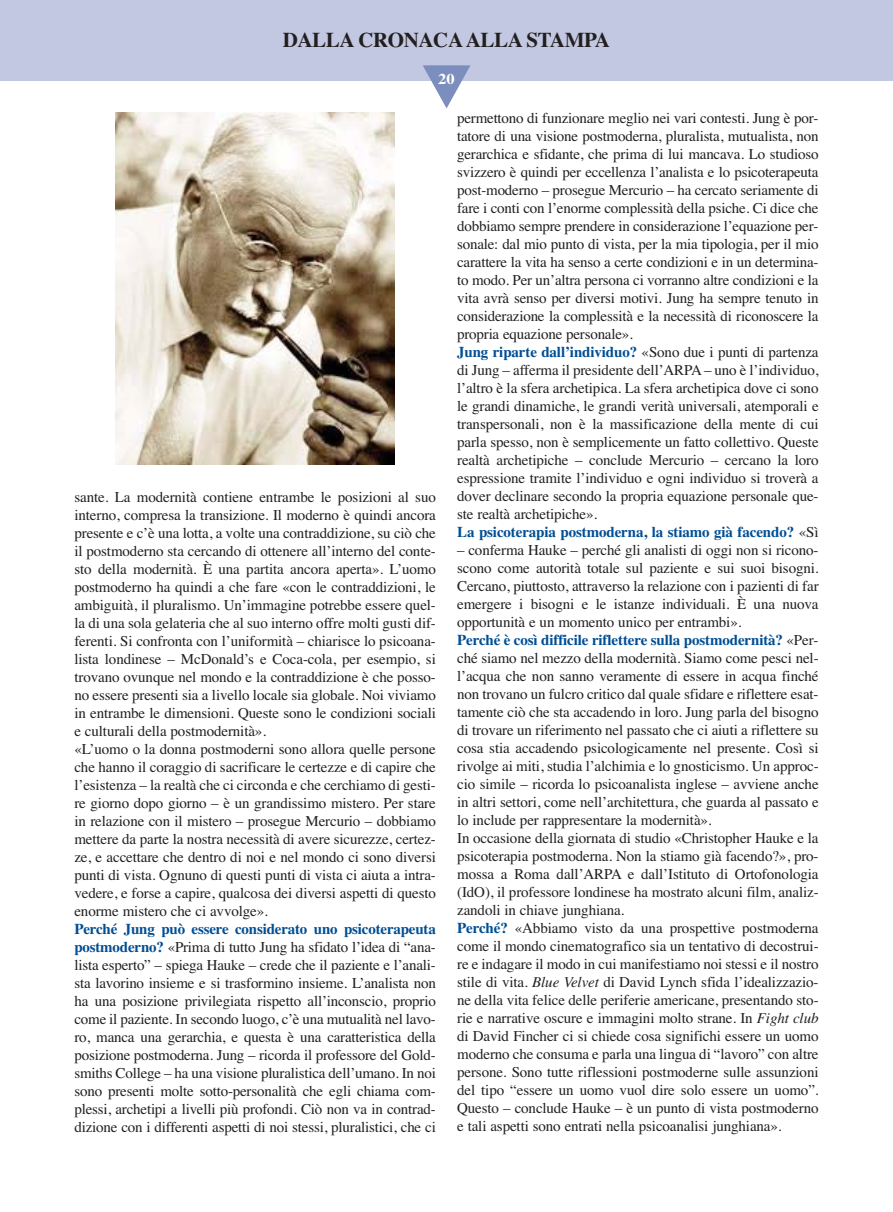
<style>
.page{position:relative;width:893px;height:1212px;background:#fff}
.page>*{position:absolute;margin:0;border:0;box-sizing:border-box;transform-origin:0 0}
.t1{font:700 21px "Times";letter-spacing:-.02em;color:#231f20}
.t2{font:15px/18px "Times";letter-spacing:-.01em;color:#231f20}
.t3{font:700 15px "Times";color:#fff;scale:1.1 1}
.s1{font-weight:700;color:#004e94}
.s2{font-style:italic}
</style>
<div class="page">
<div style="left:0;top:0;width:893px;height:81px;background:#c2c8e1"></div>
<svg style="left:423px;top:65px;width:47px;height:43px"></svg>
<img style="left:116px;top:113px;width:278px;height:351px">
<h1 class="t1" style="left:283px;top:32px;width:329px">DALLA CRONACA ALLA STAMPA</h1>
<p class="t3" style="left:438px;top:74px;width:16px">20</p>
<p class="t2" style="left:74px;top:489px;width:363px">sante. La modernità contiene entrambe le posizioni al suo interno, compresa la transizione. Il moderno è quindi ancora presente e c’è una lotta, a volte una contraddizione, su ciò che il postmoderno sta cercando di ottenere all’interno del conte&shy;sto della modernità. È una partita ancora aperta». L’uomo postmoderno ha quindi a che fare «con le contraddizioni, le ambiguità, il pluralismo. Un’immagine potrebbe essere quel&shy;la di una sola gelateria che al suo interno offre molti gusti dif&shy;ferenti. Si confronta con l’uniformità – chiarisce lo psicoana&shy;lista londinese – McDonald’s e Coca-cola, per esempio, si trovano ovunque nel mondo e la contraddizione è che posso&shy;no essere presenti sia a livello locale sia globale. Noi viviamo in entrambe le dimensioni. Queste sono le condizioni sociali e culturali della postmodernità».<br>«L’uomo o la donna postmoderni sono allora quelle persone che hanno il coraggio di sacrificare le certezze e di capire che l’esistenza – la realtà che ci circonda e che cerchiamo di gesti&shy;re giorno dopo giorno – è un grandissimo mistero. Per stare in relazione con il mistero – prosegue Mercurio – dobbiamo mettere da parte la nostra necessità di avere sicurezze, certez&shy;ze, e accettare che dentro di noi e nel mondo ci sono diversi punti di vista. Ognuno di questi punti di vista ci aiuta a intra&shy;vedere, e forse a capire, qualcosa dei diversi aspetti di questo enorme mistero che ci avvolge».</p>
<p class="t2" style="left:74px;top:921px;width:363px;text-align:justify"><span class="s1">Perché Jung può essere considerato uno psicoterapeuta postmoderno?</span> «Prima di tutto Jung ha sfidato l’idea di “ana&shy;lista esperto” – spiega Hauke – crede che il paziente e l’anali&shy;sta lavorino insieme e si trasformino insieme. L’analista non ha una posizione privilegiata rispetto all’inconscio, proprio come il paziente. In secondo luogo, c’è una mutualità nel lavo&shy;ro, manca una gerarchia, e questa è una caratteristica della posizione postmoderna. Jung – ricorda il professore del Gold&shy;smiths College – ha una visione pluralistica dell’umano. In noi sono presenti molte sotto-personalità che egli chiama com&shy;plessi, archetipi a livelli più profondi. Ciò non va in contrad&shy;dizione con i differenti aspetti di noi stessi, pluralistici, che ci</p>
<p class="t2" style="left:457px;top:110px;width:363px">permettono di funzionare meglio nei vari contesti. Jung è por&shy;tatore di una visione postmoderna, pluralista, mutualista, non gerarchica e sfidante, che prima di lui mancava. Lo studioso svizzero è quindi per eccellenza l’analista e lo psicoterapeuta post-moderno – prosegue Mercurio – ha cercato seriamente di fare i conti con l’enorme complessità della psiche. Ci dice che dobbiamo sempre prendere in considerazione l’equazione per&shy;sonale: dal mio punto di vista, per la mia tipologia, per il mio carattere la vita ha senso a certe condizioni e in un determina&shy;to modo. Per un’altra persona ci vorranno altre condizioni e la vita avrà senso per diversi motivi. Jung ha sempre tenuto in considerazione la complessità e la necessità di riconoscere la propria equazione personale».<br><span class="s1">Jung riparte dall’individuo?</span> «Sono due i punti di partenza di Jung – afferma il presidente dell’ARPA – uno è l’individuo, l’altro è la sfera archetipica. La sfera archetipica dove ci sono le grandi dinamiche, le grandi verità universali, atemporali e transpersonali, non è la massificazione della mente di cui parla spesso, non è semplicemente un fatto collettivo. Queste realtà archetipiche – conclude Mercurio – cercano la loro espressione tramite l’individuo e ogni individuo si troverà a dover declinare secondo la propria equazione personale que&shy;ste realtà archetipiche».<br><span class="s1">La psicoterapia postmoderna, la stiamo già facendo?</span> «Sì</p>
<p class="t2" style="left:457px;top:542px;width:363px">– conferma Hauke – perché gli analisti di oggi non si ricono&shy;scono come autorità totale sul paziente e sui suoi bisogni.<br>Cercano, piuttosto, attraverso la relazione con i pazienti di far emergere i bisogni e le istanze individuali. È una nuova opportunità e un momento unico per entrambi».<br><span class="s1">Perché è così difficile riflettere sulla postmodernità?</span> «Per&shy;ché siamo nel mezzo della modernità. Siamo come pesci nel&shy;l’acqua che non sanno veramente di essere in acqua finché non trovano un fulcro critico dal quale sfidare e riflettere esat&shy;tamente ciò che sta accadendo in loro. Jung parla del bisogno di trovare un riferimento nel passato che ci aiuti a riflettere su cosa stia accadendo psicologicamente nel presente. Così si rivolge ai miti, studia l’alchimia e lo gnosticismo. Un approc&shy;cio simile – ricorda lo psicoanalista inglese – avviene anche in altri settori, come nell’architettura, che guarda al passato e lo include per rappresentare la modernità».<br>In occasione della giornata di studio «Christopher Hauke e la psicoterapia postmoderna. Non la stiamo già facendo?», pro&shy;mossa a Roma dall’ARPA e dall’Istituto di Ortofonologia (IdO), il professore londinese ha mostrato alcuni film, analiz&shy;zandoli in chiave junghiana.<br><span class="s1">Perché?</span> «Abbiamo visto da una prospettive postmoderna come il mondo cinematografico sia un tentativo di decostrui&shy;re e indagare il modo in cui manifestiamo noi stessi e il nostro stile di vita. <span class="s2">Blue Velvet</span> di David Lynch sfida l’idealizzazio&shy;ne della vita felice delle periferie americane, presentando sto&shy;rie e narrative oscure e immagini molto strane. In <span class="s2">Fight club </span>di David Fincher ci si chiede cosa significhi essere un uomo moderno che consuma e parla una lingua di “lavoro” con altre persone. Sono tutte riflessioni postmoderne sulle assunzioni del tipo “essere un uomo vuol dire solo essere un uomo”.<br>Questo – conclude Hauke – è un punto di vista postmoderno e tali aspetti sono entrati nella psicoanalisi junghiana».</p>
</div>
